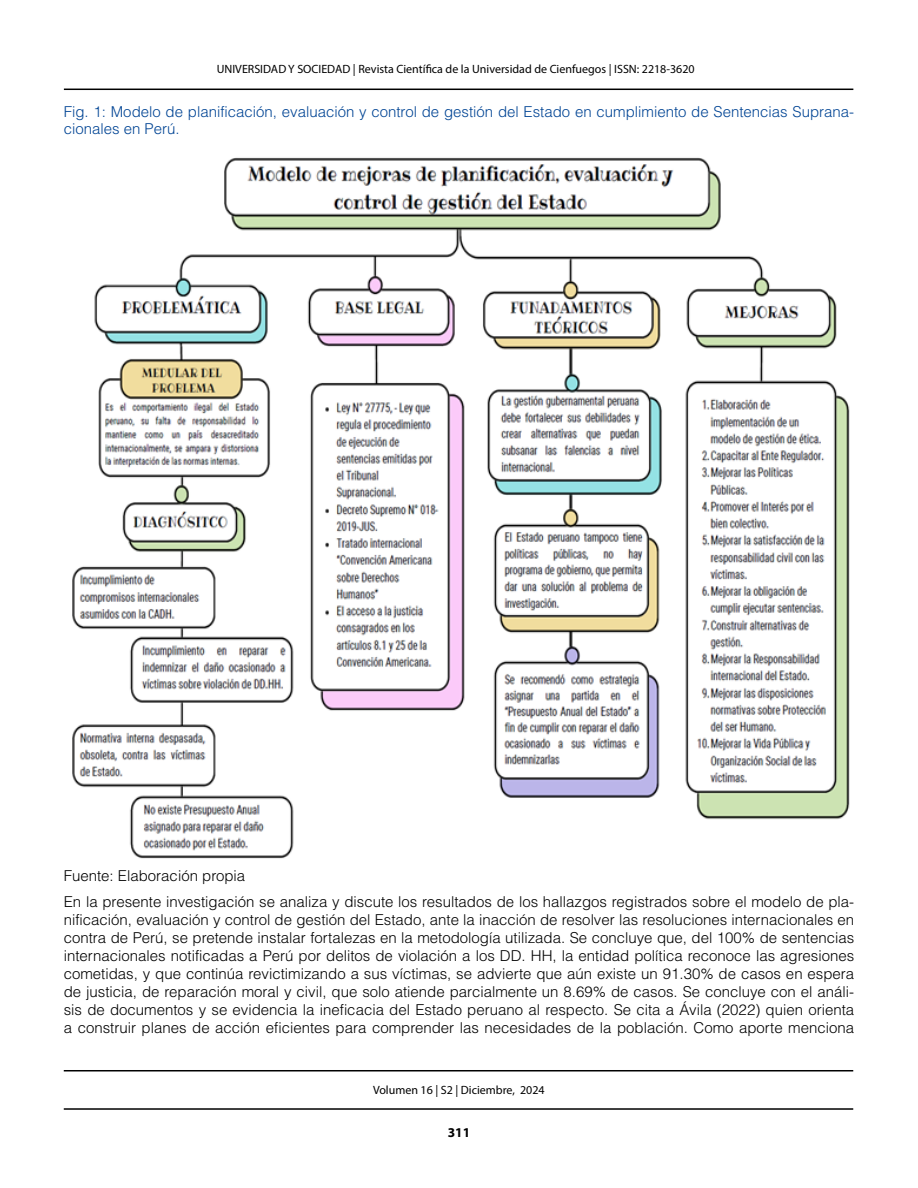
<style>
.page{position:relative;width:918px;height:1188px;background:#fff}
.page>*{position:absolute;margin:0;border:0;box-sizing:border-box;transform-origin:0 0}
.t1{font:300 15px/18px "Helvetica LT Std";color:#000}
.t2{font:300 15px/16.5px "Helvetica LT Std";color:#004494}
.t3{font:700 13.5px "Myriad Pro";color:#000}
.t4{font:12px "Myriad Pro";color:#000}
</style>
<div class="page">
<hr style="left:64px;top:89px;width:789px;height:1px;background:#000">
<hr style="left:64px;top:1108px;width:789px;height:2px;background:#000">
<hr style="left:64px;top:1070px;width:789px;height:1px;background:#000">
<img style="left:72px;top:157px;width:778px;height:702px">
<p class="t4" style="left:217px;top:61px;width:479px">UNIVERSIDAD Y SOCIEDAD | Revista Científica de la Universidad de Cienfuegos | ISSN: 2218-3620</p>
<p class="t2" style="left:64px;top:103px;width:792px">Fig. 1: Modelo de planificación, evaluación y control de gestión del Estado en cumplimiento de Sentencias Suprana&shy;cionales en Perú.</p>
<p class="t1" style="left:64px;top:862px;width:792px;line-height:26.5px">Fuente: Elaboración propia<br>En la presente investigación se analiza y discute los resultados de los hallazgos registrados sobre el modelo de pla-</p>
<p class="t1" style="left:64px;top:911px;width:792px;text-align:justify">nificación, evaluación y control de gestión del Estado, ante la inacción de resolver las resoluciones internacionales en contra de Perú, se pretende instalar fortalezas en la metodología utilizada. Se concluye que, del 100% de sentencias internacionales notificadas a Perú por delitos de violación a los DD. HH, la entidad política reconoce las agresiones cometidas, y que continúa revictimizando a sus víctimas, se advierte que aún existe un 91.30% de casos en espera de justicia, de reparación moral y civil, que solo atiende parcialmente un 8.69% de casos. Se concluye con el análi&shy;sis de documentos y se evidencia la ineficacia del Estado peruano al respecto. Se cita a Ávila (2022) quien orienta a construir planes de acción eficientes para comprender las necesidades de la población. Como aporte menciona</p>
<p class="t4" style="left:373px;top:1083px;width:173px">Volumen 16 | S2 | Diciembre, 2024</p>
<p class="t3" style="left:448px;top:1124px;width:24px">311</p>
</div>
